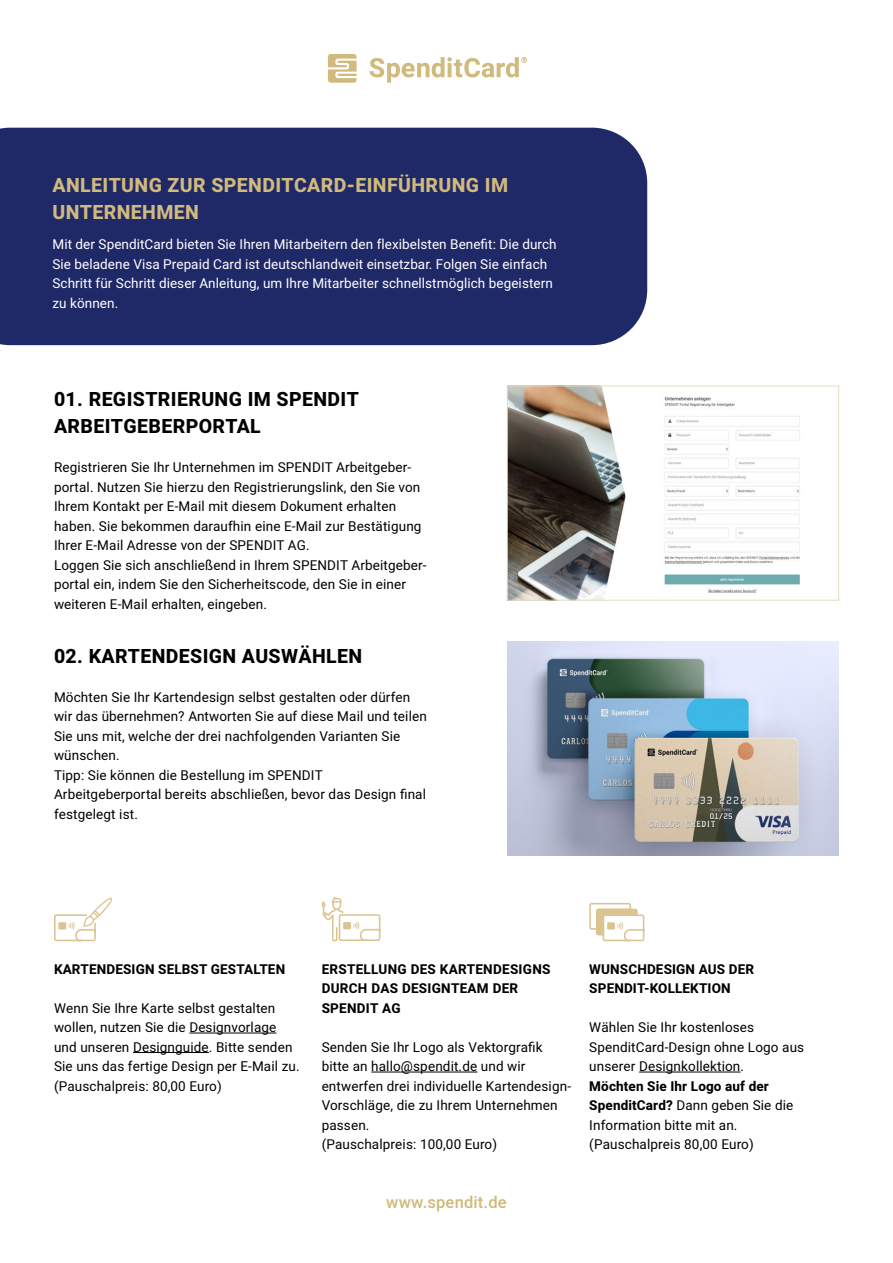
<style>
.page{position:relative;width:893px;height:1263px;background:#fff}
.page>*{position:absolute;margin:0;border:0;box-sizing:border-box;transform-origin:0 0}
.t1{font:800 19.5px/27px "Heebo";letter-spacing:.02em;color:#000}
.t2{font:800 19.5px/27px "Heebo";letter-spacing:.02em;color:#d1ba7d}
.t3{font:500 16.5px "Heebo";letter-spacing:.01em;color:#d1ba7d}
.t4{font:13.5px/19.5px "Heebo";letter-spacing:.01em;color:#000}
.t5{font:13.5px/19.5px "Heebo";letter-spacing:.005em;color:#fff}
.t6{font:700 13.5px/19.5px "Heebo";letter-spacing:.01em;color:#000}
.s1{font-weight:700}
</style>
<div class="page">
<div style="left:0;top:128px;width:647px;height:217px;background:#202967"></div>
<svg style="left:328px;top:54px;width:29px;height:29px"></svg>
<svg style="left:369px;top:57px;width:158px;height:26px"></svg>
<hr style="left:189px;top:1033px;width:87px;height:1px;background:#000">
<hr style="left:133px;top:1052px;width:76px;height:1px;background:#000">
<img style="left:509px;top:388px;width:291px;height:210px">
<div style="left:507px;top:386px;width:332px;height:214px;border:1px solid #e5dcc0"></div>
<img style="left:507px;top:641px;width:332px;height:215px">
<svg style="left:54px;top:898px;width:58px;height:43px"></svg>
<svg style="left:322px;top:896px;width:58px;height:45px"></svg>
<svg style="left:589px;top:903px;width:55px;height:38px"></svg>
<hr style="left:371px;top:1072px;width:106px;height:1px;background:#000">
<hr style="left:639px;top:1072px;width:102px;height:1px;background:#000">
<h1 class="t2" style="left:53px;top:172px;width:457px">ANLEITUNG ZUR SPENDITCARD-EINFÜHRUNG IM<br>UNTERNEHMEN</h1>
<p class="t5" style="left:53px;top:234px;width:506px">Mit der SpenditCard bieten Sie Ihren Mitarbeitern den flexibelsten Benefit: Die durch Sie beladene Visa Prepaid Card ist deutschlandweit einsetzbar. Folgen Sie einfach Schritt für Schritt dieser Anleitung, um Ihre Mitarbeiter schnellstmöglich begeistern zu können.</p>
<h1 class="t1" style="left:54px;top:386px;width:306px">01. REGISTRIERUNG IM SPENDIT<br>ARBEITGEBERPORTAL</h1>
<p class="t4" style="left:54px;top:457px;width:374px">Registrieren Sie Ihr Unternehmen im SPENDIT Arbeitgeber&shy;portal. Nutzen Sie hierzu den Registrierungslink, den Sie von Ihrem Kontakt per E-Mail mit diesem Dokument erhalten haben. Sie bekommen daraufhin eine E-Mail zur Bestätigung Ihrer E-Mail Adresse von der SPENDIT AG.<br>Loggen Sie sich anschließend in Ihrem SPENDIT Arbeitgeber&shy;portal ein, indem Sie den Sicherheitscode, den Sie in einer weiteren E-Mail erhalten, eingeben.</p>
<h1 class="t1" style="left:54px;top:643px;width:310px">02. KARTENDESIGN AUSWÄHLEN</h1>
<p class="t4" style="left:54px;top:687px;width:374px">Möchten Sie Ihr Kartendesign selbst gestalten oder dürfen wir das übernehmen? Antworten Sie auf diese Mail und teilen Sie uns mit, welche der drei nachfolgenden Varianten Sie wünschen.<br>Tipp: Sie können die Bestellung im SPENDIT Arbeitgeberportal bereits abschließen, bevor das Design final festgelegt ist.</p>
<p class="t6" style="left:54px;top:960px;width:233px">KARTENDESIGN SELBST GESTALTEN</p>
<p class="t4" style="left:54px;top:998px;width:247px">Wenn Sie Ihre Karte selbst gestalten wollen, nutzen Sie die Designvorlage und unseren Designguide. Bitte senden Sie uns das fertige Design per E-Mail zu. (Pauschalpreis: 80,00 Euro)</p>
<p class="t6" style="left:322px;top:960px;width:230px">ERSTELLUNG DES KARTENDESIGNS<br>DURCH DAS DESIGNTEAM DER<br>SPENDIT AG</p>
<p class="t4" style="left:322px;top:1037px;width:251px">Senden Sie Ihr Logo als Vektorgrafik bitte an hallo@spendit.de und wir entwerfen drei individuelle Kartendesign-<br>Vorschläge, die zu Ihrem Unternehmen passen.<br>(Pauschalpreis: 100,00 Euro)</p>
<p class="t3" style="left:386px;top:1190px;width:122px">www.spendit.de</p>
<p class="t6" style="left:589px;top:960px;width:166px">WUNSCHDESIGN AUS DER<br>SPENDIT-KOLLEKTION</p>
<p class="t4" style="left:589px;top:1018px;width:216px">Wählen Sie Ihr kostenloses<br>SpenditCard-Design ohne Logo aus unserer Designkollektion.</p>
<p class="t4" style="left:589px;top:1076px;width:206px"><span class="s1">Möchten Sie Ihr Logo auf der<br>SpenditCard?</span> Dann geben Sie die<br>Information bitte mit an. (Pauschalpreis 80,00 Euro)</p>
</div>
